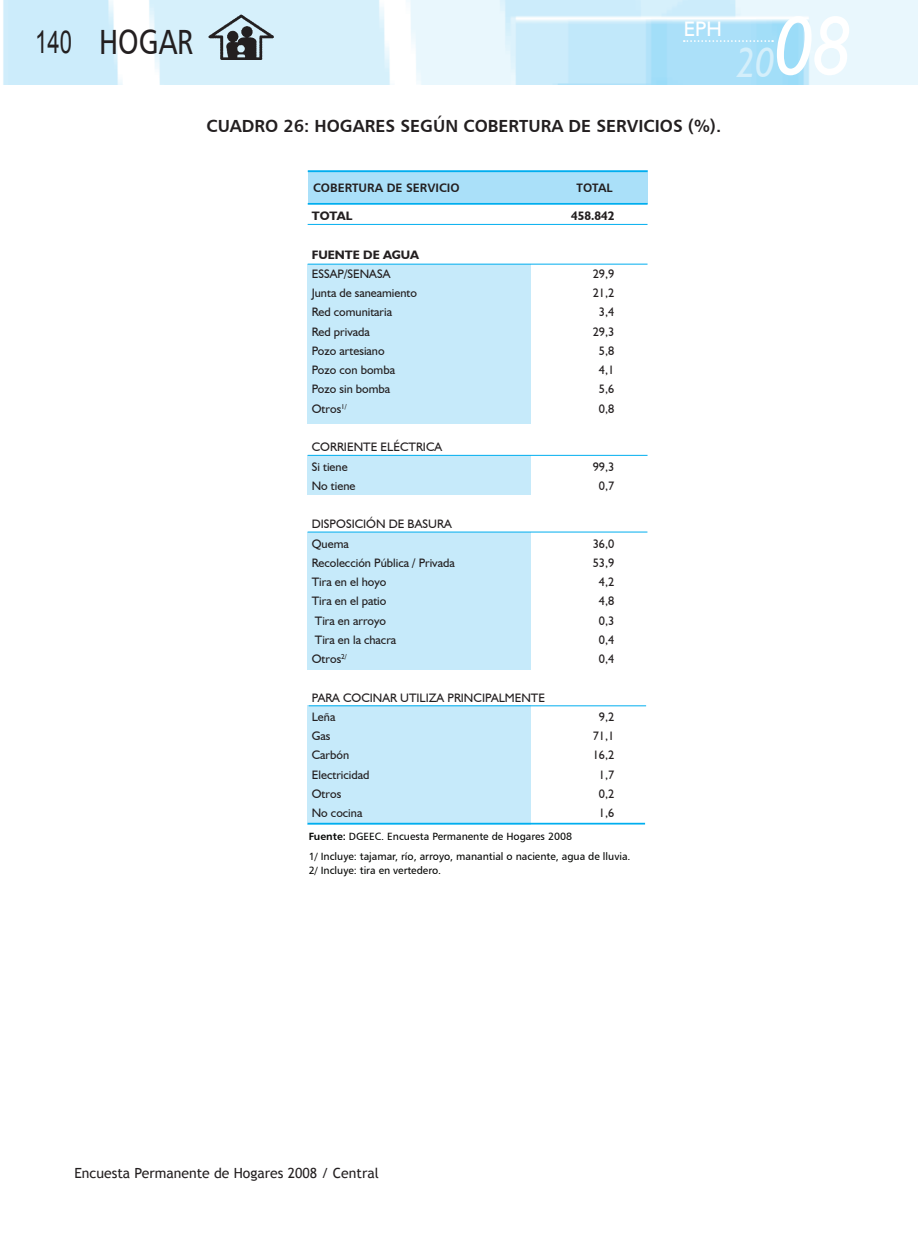
<style>
.page{position:relative;width:918px;height:1241px;background:#fff}
.page>*{position:absolute;margin:0;border:0;box-sizing:border-box;transform-origin:0 0}
.t1{font:italic 84px "Humanist 521 BT";color:#fff;scale:.9 1}
.t2{font:italic 42px "Humanist 521 BT";color:#d4effb;scale:.9 1}
.t3{font:35px "Humanist 777 BT Roman B";color:#231f20;scale:.8 1}
.t4{font:31.5px "Arial";color:#231f20;scale:.7 1}
.t5{font:21px "Humanist 521 BT";color:#fff}
.t6{font:17.5px "Humanist 777 BT Bold B";color:#231f20}
.t7{font:14px "Trebuchet MS";color:#231f20}
.t8{font:12.25px/19.2px "Humanist 521 BT";color:#231f20}
.t9{font:700 12.25px "Humanist 521 BT";color:#231f20}
.t10{font:12.25px "Humanist 777 BT Bold B";color:#231f20}
.t11{font:10.5px/19.8px "Humanist 777 BT Roman B";color:#040503}
.s1{font-family:"Humanist 777 BT Bold B"}
</style>
<div class="page">
<img style="left:3px;top:0;width:915px;height:84px">
<svg style="left:684px;top:40px;width:89px;height:2px"></svg>
<div style="left:307px;top:455px;width:224px;height:39px;background:#c6eafa"></div>
<div style="left:307px;top:532px;width:224px;height:137px;background:#c6eafa"></div>
<div style="left:307px;top:705px;width:224px;height:119px;background:#c6eafa"></div>
<hr style="left:309px;top:705px;width:337px;height:1px;background:#00aeef">
<div style="left:307px;top:264px;width:224px;height:160px;background:#c6eafa"></div>
<hr style="left:308px;top:455px;width:339px;height:1px;background:#00aeef">
<div style="left:307px;top:170px;width:340px;height:34px;background:#aae0f9"></div>
<hr style="left:307px;top:531px;width:340px;height:1px;background:#00aeef">
<hr style="left:307px;top:822px;width:338px;height:2px;background:#00aeef">
<hr style="left:308px;top:224px;width:339px;height:1px;background:#00aeef">
<hr style="left:308px;top:264px;width:339px;height:1px;background:#00aeef">
<hr style="left:308px;top:170px;width:339px;height:2px;background:#00aeef">
<hr style="left:308px;top:203px;width:339px;height:2px;background:#00aeef">
<img style="left:208px;top:14px;width:65px;height:45px">
<h3 class="t4" style="left:35px;top:21px;width:54px">140</h3>
<h3 class="t3" style="left:99px;top:20px;width:119px">HOGAR</h3>
<h3 class="t5" style="left:683px;top:16px;width:40px">EPH</h3>
<h1 class="t1" style="left:775px;top:-6px;width:86px">08</h1>
<h2 class="t2" style="left:736px;top:37px;width:44px">20</h2>
<h3 class="t6" style="left:207px;top:115px;width:516px">CUADRO 26: HOGARES SEGÚN COBERTURA DE SERVICIOS (%).</h3>
<p class="t10" style="left:313px;top:180px;width:148px">COBERTURA DE SERVICIO</p>
<p class="t10" style="left:576px;top:180px;width:38px">TOTAL</p>
<p class="t9" style="left:312px;top:208px;width:42px">TOTAL</p>
<p class="t9" style="left:571px;top:208px;width:45px">458.842</p>
<p class="t9" style="left:312px;top:247px;width:109px">FUENTE DE AGUA</p>
<p class="t8" style="left:312px;top:264px;width:80px">ESSAP/SENASA</p>
<p class="t8" style="left:593px;top:264px;width:23px">29,9</p>
<p class="t8" style="left:312px;top:283px;width:107px">Junta de saneamiento</p>
<p class="t8" style="left:593px;top:283px;width:23px">21,2</p>
<p class="t8" style="left:312px;top:302px;width:82px">Red comunitaria</p>
<p class="t8" style="left:599px;top:302px;width:17px">3,4</p>
<p class="t8" style="left:312px;top:321px;width:59px">Red privada</p>
<p class="t8" style="left:593px;top:321px;width:23px">29,3</p>
<p class="t8" style="left:312px;top:341px;width:74px">Pozo artesiano</p>
<p class="t8" style="left:599px;top:341px;width:17px">5,8</p>
<p class="t8" style="left:312px;top:360px;width:85px">Pozo con bomba</p>
<p class="t8" style="left:599px;top:360px;width:17px">4,1</p>
<p class="t8" style="left:312px;top:379px;width:80px">Pozo sin bomba</p>
<p class="t8" style="left:599px;top:379px;width:17px">5,6</p>
<p class="t8" style="left:312px;top:398px;width:37px">Otros<sup>1/</sup></p>
<p class="t8" style="left:599px;top:398px;width:17px">0,8</p>
<p class="t8" style="left:312px;top:437px;width:132px">CORRIENTE ELÉCTRICA<br>Si tiene</p>
<p class="t8" style="left:593px;top:456px;width:23px">99,3</p>
<p class="t8" style="left:312px;top:475px;width:45px">No tiene</p>
<p class="t8" style="left:599px;top:475px;width:17px">0,7</p>
<p class="t8" style="left:312px;top:514px;width:141px">DISPOSICIÓN DE BASURA<br>Quema</p>
<p class="t8" style="left:593px;top:533px;width:23px">36,0</p>
<p class="t8" style="left:312px;top:552px;width:144px">Recolección Pública / Privada</p>
<p class="t8" style="left:593px;top:552px;width:23px">53,9</p>
<p class="t8" style="left:312px;top:572px;width:76px">Tira en el hoyo</p>
<p class="t8" style="left:599px;top:572px;width:17px">4,2</p>
<p class="t8" style="left:312px;top:591px;width:76px">Tira en el patio</p>
<p class="t8" style="left:599px;top:591px;width:17px">4,8</p>
<p class="t8" style="left:315px;top:610px;width:73px">Tira en arroyo</p>
<p class="t8" style="left:599px;top:610px;width:17px">0,3</p>
<p class="t8" style="left:315px;top:629px;width:83px">Tira en la chacra</p>
<p class="t8" style="left:599px;top:629px;width:17px">0,4</p>
<p class="t8" style="left:312px;top:649px;width:37px">Otros<sup>2/</sup></p>
<p class="t8" style="left:599px;top:649px;width:17px">0,4</p>
<p class="t8" style="left:312px;top:687px;width:235px">PARA COCINAR UTILIZA PRINCIPALMENTE<br>Leña</p>
<p class="t8" style="left:599px;top:706px;width:17px">9,2</p>
<p class="t8" style="left:312px;top:726px;width:20px">Gas</p>
<p class="t8" style="left:593px;top:726px;width:23px">71,1</p>
<p class="t8" style="left:312px;top:745px;width:39px">Carbón</p>
<p class="t8" style="left:593px;top:745px;width:23px">16,2</p>
<p class="t8" style="left:312px;top:764px;width:59px">Electricidad</p>
<p class="t8" style="left:599px;top:764px;width:17px">1,7</p>
<p class="t8" style="left:312px;top:783px;width:31px">Otros</p>
<p class="t8" style="left:599px;top:783px;width:17px">0,2</p>
<p class="t8" style="left:312px;top:803px;width:52px">No cocina</p>
<p class="t8" style="left:599px;top:803px;width:17px">1,6</p>
<p class="t11" style="left:309px;top:826px;width:323px"><span class="s1">Fuente:</span> DGEEC. Encuesta Permanente de Hogares 2008<br>1/ Incluye: tajamar, río, arroyo, manantial o naciente, agua de lluvia.</p>
<p class="t11" style="left:309px;top:860px;width:134px">2/ Incluye: tira en vertedero.</p>
<p class="t7" style="left:74px;top:1164px;width:306px">Encuesta Permanente de Hogares 2008 / Central</p>
</div>
